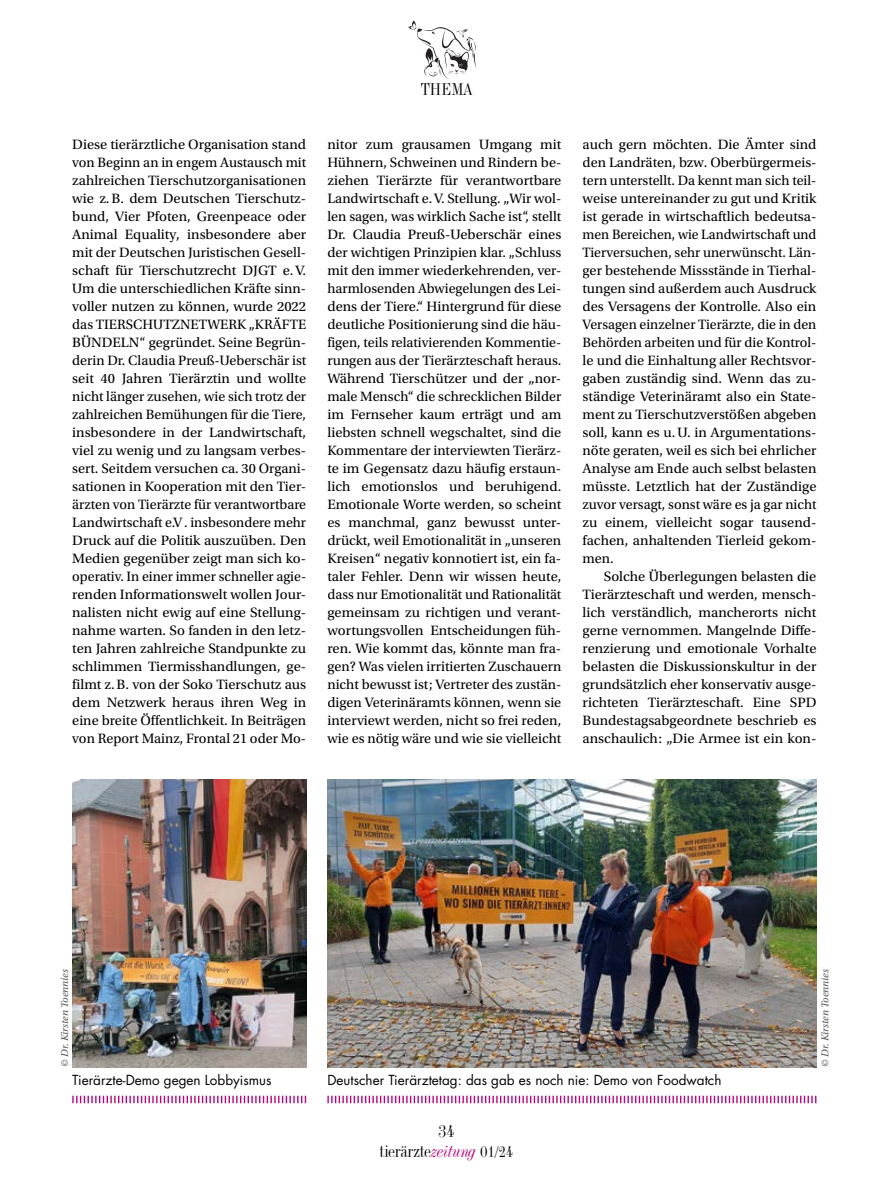
<style>
.page{position:relative;width:893px;height:1191px;background:#fff}
.page>*{position:absolute;margin:0;border:0;box-sizing:border-box;transform-origin:0 0}
.t1{font:16.5px/19.5px "Industrial 736 BT";letter-spacing:-.01em;color:#000;text-align:center}
.t2{font:14.25px/18px "Utopia Std";color:#000;text-align:justify}
.t3{font:13.5px "Futura Std";color:#000}
.t4{font:italic 10.5px "Utopia Std";letter-spacing:-.005em;color:#565656}
.s1{font-style:italic;color:#b7087f}
.s2{font-size:15px}
</style>
<div class="page">
<svg style="left:408px;top:21px;width:69px;height:58px"></svg>
<img style="left:327px;top:779px;width:489px;height:288px">
<img style="left:72px;top:779px;width:234px;height:288px">
<svg style="left:72px;top:1095px;width:234px;height:8px"></svg>
<svg style="left:327px;top:1095px;width:489px;height:8px"></svg>
<p class="t1" style="left:421px;top:80px;width:53px">THEMA</p>
<p class="t2" style="left:72px;top:135px;width:235px">Diese tierärztliche Organisation stand von Beginn an in engem Austausch mit zahlreichen Tierschutzorganisationen wie z. B. dem Deutschen Tierschutz&shy;bund, Vier Pfoten, Greenpeace oder Animal Equality, insbesondere aber mit der Deutschen Juristischen Gesell&shy;schaft für Tierschutzrecht DJGT e. V.<br>Um die unterschiedlichen Kräfte sinn&shy;voller nutzen zu können, wurde 2022 das TIERSCHUTZNETWERK „KRÄFTE BÜNDELN“ gegründet. Seine Begrün&shy;derin Dr. Claudia Preuß-Ueberschär ist seit 40 Jahren Tierärztin und wollte nicht länger zusehen, wie sich trotz der zahlreichen Bemühungen für die Tiere, insbesondere in der Landwirtschaft, viel zu wenig und zu langsam verbes&shy;sert. Seitdem versuchen ca. 30 Organi&shy;sationen in Kooperation mit den Tier&shy;ärzten von Tierärzte für verantwort bare Landwirtschaft e.V . insbesondere mehr Druck auf die Politik auszuüben. Den Medien gegenüber zeigt man sich ko&shy;operativ. In einer immer schneller agie&shy;renden Informationswelt wollen Jour&shy;nalisten nicht ewig auf eine Stellung&shy;nahme warten. So fanden in den letz&shy;ten Jahren zahlreiche Standpunkte zu schlimmen Tiermisshandlungen, ge&shy;filmt z. B. von der Soko Tierschutz aus dem Netzwerk heraus ihren Weg in eine breite Öffentlichkeit. In Beiträgen von Report Mainz, Frontal 21 oder Mo-</p>
<p class="t2" style="left:327px;top:135px;width:235px">nitor zum grausamen Umgang mit Hühnern, Schweinen und Rindern be&shy;ziehen Tierärzte für verantwortbare Landwirtschaft e. V. Stellung. „Wir wol&shy;len sagen, was wirklich Sache ist“, stellt Dr. Claudia Preuß-Ueberschär eines der wichtigen Prinzipien klar. „Schluss mit den immer wiederkehrenden, ver&shy;harmlosenden Abwiegelungen des Lei&shy;dens der Tiere.“ Hintergrund für diese deutliche Positionierung sind die häu&shy;figen, teils relativierenden Kommentie&shy;rungen aus der Tierärzteschaft heraus.<br>Während Tierschützer und der „nor&shy;male Mensch“ die schrecklichen Bilder im Fernseher kaum erträgt und am liebsten schnell wegschaltet, sind die Kommentare der interviewten Tierärz&shy;te im Gegensatz dazu häufig erstaun&shy;lich emotionslos und beruhigend.<br>Emotionale Worte werden, so scheint es manchmal, ganz bewusst unter&shy;drückt, weil Emotionalität in „unseren Kreisen“ negativ konnotiert ist, ein fa&shy;taler Fehler. Denn wir wissen heute, dass nur Emotionalität und Rationalität gemeinsam zu richtigen und verant&shy;wortungsvollen Entscheidungen füh&shy;ren. Wie kommt das, könnte man fra&shy;gen? Was vielen irritierten Zuschauern nicht bewusst ist; Vertreter des zustän&shy;digen Veterinäramts können, wenn sie interviewt werden, nicht so frei reden, wie es nötig wäre und wie sie vielleicht</p>
<p class="t2" style="left:583px;top:135px;width:235px">auch gern möchten. Die Ämter sind den Landräten, bzw. Oberbürgermeis&shy;tern unterstellt. Da kennt man sich teil&shy;weise untereinander zu gut und Kritik ist gerade in wirtschaftlich bedeutsa&shy;men Bereichen, wie Landwirtschaft und Tierversuchen, sehr unerwünscht. Län&shy;ger bestehende Missstände in Tierhal&shy;tungen sind außerdem auch Ausdruck des Versagens der Kontrolle. Also ein Versagen einzelner Tierärzte, die in den Behörden arbeiten und für die Kontrol&shy;le und die Einhaltung aller Rechtsvor&shy;gaben zuständig sind. Wenn das zu&shy;ständige Veterinäramt also ein State&shy;ment zu Tierschutzverstößen abgeben soll, kann es u. U. in Argumentations&shy;nöte geraten, weil es sich bei ehrlicher Analyse am Ende auch selbst belasten müsste. Letztlich hat der Zuständige zuvor versagt, sonst wäre es ja gar nicht zu einem, vielleicht sogar tausend&shy;fachen, anhaltenden Tierleid gekom&shy;men.</p>
<p class="t2" style="left:583px;top:567px;width:235px;text-indent:21px">Solche Überlegungen belasten die Tierärzteschaft und werden, mensch&shy;lich verständlich, mancherorts nicht gerne vernommen. Mangelnde Diffe&shy;renzierung und emotionale Vorhalte belasten die Diskussionskultur in der grundsätzlich eher konservativ ausge&shy;richteten Tierärzteschaft. Eine SPD Bundestagsabgeordnete beschrieb es anschaulich: „Die Armee ist ein kon-</p>
<p class="t4" style="left:59px;top:1067px;width:99px;rotate:-90deg">© Dr. Kirsten Toennies</p>
<p class="t4" style="left:819px;top:1067px;width:99px;rotate:-90deg">© Dr. Kirsten Toennies</p>
<p class="t3" style="left:72px;top:1071px;width:201px">Tierärzte-Demo gegen Lobbyismus</p>
<p class="t3" style="left:327px;top:1071px;width:395px">Deutscher Tierärztetag: das gab es noch nie: Demo von Foodwatch</p>
<p class="t1" style="left:380px;top:1121px;width:135px">34<br>tierärzte<span class="s1">zeitung</span> <span class="s2">01/24</span></p>
</div>
